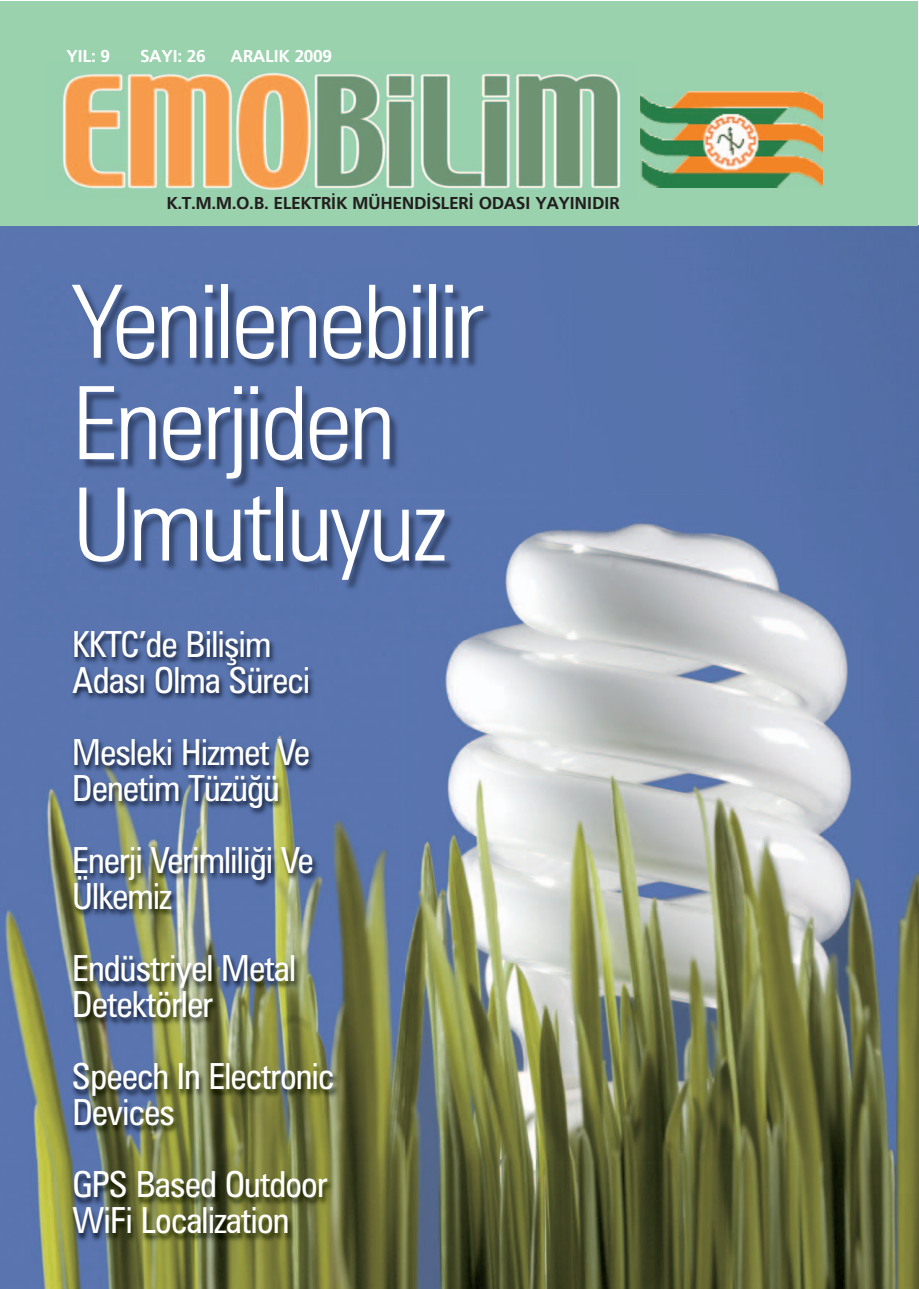
<style>
.page{position:relative;width:919px;height:1289px;background:#fff}
.page>*{position:absolute;margin:0;border:0;box-sizing:border-box;transform-origin:0 0}
.t1{font:300 condensed 101.4px/101.4px "Zurich BT";letter-spacing:-.03em;color:#fff;scale:1.05 1}
.t2{font:condensed 36px/36px "Zurich BT";letter-spacing:-.025em;color:#fff}
.t3{font:700 18px "Frugal";letter-spacing:-.025em;color:#231f20}
.t4{font:700 18px "Frugal";letter-spacing:-.025em;color:#fff}
</style>
<div class="page">
<img style="left:0;top:225px;width:918px;height:1063px">
<div style="left:0;top:1px;width:918px;height:224px;background:#9ad2ae"></div>
<img style="left:640px;top:91px;width:182px;height:96px">
<img style="left:62px;top:72px;width:559px;height:119px">
<img style="left:20px;top:268px;width:552px;height:372px">
<img style="left:63px;top:620px;width:341px;height:668px">
<p class="t4" style="left:66px;top:45px;width:45px">YIL: 9</p>
<p class="t4" style="left:140px;top:45px;width:67px">SAYI: 26</p>
<p class="t4" style="left:230px;top:45px;width:103px">ARALIK 2009</p>
<p class="t3" style="left:166px;top:192px;width:455px">K.T.M.M.O.B. ELEKTRİK MÜHENDİSLERİ ODASI YAYINIDIR</p>
<h1 class="t1" style="left:72px;top:272px;width:394px">Yenilenebilir<br>Enerjiden<br>Umutluyuz</h1>
<p class="t2" style="left:72px;top:626px;width:239px">KKTC’de Bilişim<br>Adası Olma Süreci</p>
<p class="t2" style="left:72px;top:734px;width:239px">Mesleki Hizmet Ve<br>Denetim Tüzüğü</p>
<p class="t2" style="left:72px;top:842px;width:243px">Enerji Verimliliği Ve<br>Ülkemiz</p>
<p class="t2" style="left:72px;top:950px;width:225px">Endüstriyel Metal<br>Detektörler</p>
<p class="t2" style="left:72px;top:1058px;width:264px">Speech In Electronic<br>Devices</p>
<p class="t2" style="left:72px;top:1166px;width:256px">GPS Based Outdoor<br>WiFi Localization</p>
</div>
